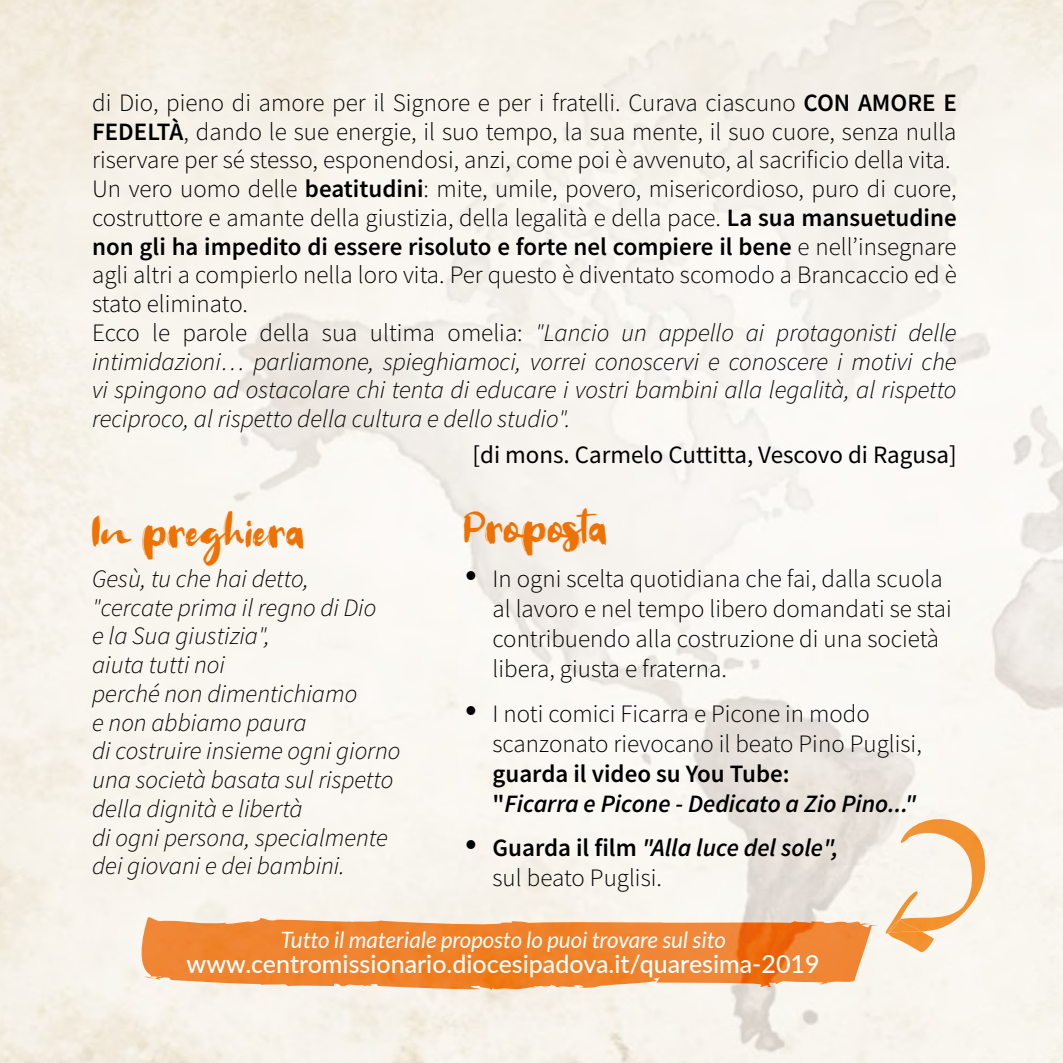
<style>
.page{position:relative;width:1063px;height:1063px;background:#fff}
.page>*{position:absolute;margin:0;border:0;box-sizing:border-box;transform-origin:0 0}
.t1{font:42.5px "Welcome";color:#ee7203}
.t2{font:300 25px/28.8px "Source Sans Pro";color:#000}
.t3{font:italic 300 25px/28.8px "Source Sans Pro";color:#000}
.t4{font:italic 600 25px/30px "Source Sans Pro";color:#000}
.t5{font:500 25px "Lato";color:#fff}
.t6{font:25px "Source Sans Pro";color:#000}
.t7{font:italic 22.5px "Lato";color:#fff}
.s1{font-weight:600}
.s2{font-style:italic}
.s3{font-style:normal}
.s4{font-weight:300;font-style:normal}
</style>
<div class="page">
<img style="left:1008px;top:148px;width:55px;height:732px">
<svg style="left:132px;top:917px;width:745px;height:73px;background:#f0944c"></svg>
<svg style="left:885px;top:816px;width:101px;height:138px"></svg>
<p class="t2" style="left:92px;top:88px;width:866px">di Dio, pieno di amore per il Signore e per i fratelli. Curava ciascuno <span class="s1">CON AMORE E FEDELTÀ</span>, dando le sue energie, il suo tempo, la sua mente, il suo cuore, senza nulla riservare per sé stesso, esponendosi, anzi, come poi è avvenuto, al sacrificio della vita.<br>Un vero uomo delle <span class="s1">beatitudini</span>: mite, umile, povero, misericordioso, puro di cuore, costruttore e amante della giustizia, della legalità e della pace. <span class="s1">La sua mansuetudine non gli ha impedito di essere risoluto e forte nel compiere il bene</span> e nell’insegnare agli altri a compierlo nella loro vita. Per questo è diventato scomodo a Brancaccio ed è stato eliminato.<br>Ecco le parole della sua ultima omelia: <span class="s2">"Lancio un appello ai protagonisti delle intimidazioni… parliamone, spieghiamoci, vorrei conoscervi e conoscere i motivi che vi spingono ad ostacolare chi tenta di educare i vostri bambini alla legalità, al rispetto reciproco, al rispetto della cultura e dello studio".</span></p>
<p class="t6" style="left:473px;top:439px;width:486px">[di mons. Carmelo Cuttitta, Vescovo di Ragusa]</p>
<h1 class="t1" style="left:92px;top:506px;width:215px">In preghiera</h1>
<p class="t3" style="left:92px;top:564px;width:310px">Gesù, tu che hai detto,<br>"cercate prima il regno di Dio<br>e la Sua giustizia",<br>aiuta tutti noi<br>perché non dimentichiamo<br>e non abbiamo paura<br>di costruire insieme ogni giorno una società basata sul rispetto della dignità e libertà<br>di ogni persona, specialmente dei giovani e dei bambini.</p>
<h1 class="t1" style="left:464px;top:502px;width:145px">Proposta</h1>
<p class="t2" style="left:493px;top:564px;width:461px;line-height:30px;text-indent:-28px">• In ogni scelta quotidiana che fai, dalla scuola al lavoro e nel tempo libero domandati se stai contribuendo alla costruzione di una società libera, giusta e fraterna.</p>
<p class="t2" style="left:493px;top:698px;width:431px;line-height:30px;text-indent:-28px">• I noti comici Ficarra e Picone in modo scanzonato rievocano il beato Pino Puglisi,</p>
<p class="t4" style="left:493px;top:758px;width:425px"><span class="s3">guarda il video su You Tube:<br>"</span>Ficarra e Picone - Dedicato a Zio Pino..."</p>
<p class="t4" style="left:493px;top:832px;width:347px;text-indent:-28px">• <span class="s3">Guarda il film</span> "Alla luce del sole", <span class="s4">sul beato Puglisi.</span></p>
<p class="t7" style="left:280px;top:928px;width:447px">Tutto il materiale proposto lo puoi trovare sul sito</p>
<p class="t5" style="left:187px;top:946px;width:634px">www.centromissionario.diocesipadova.it/quaresima-2019</p>
</div>
